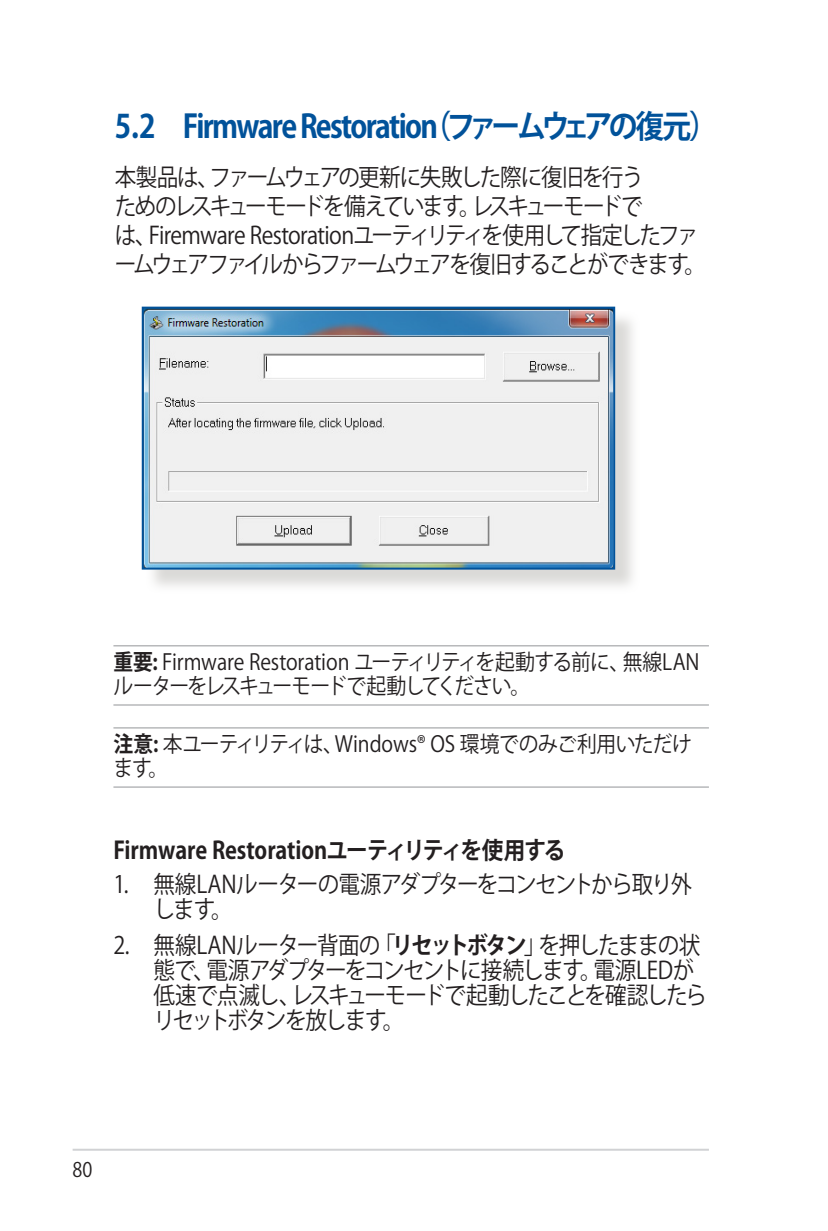
<style>
.page{position:relative;width:828px;height:1231px;background:#fff}
.page>*{position:absolute;margin:0;border:0;box-sizing:border-box;transform-origin:0 0}
.WL_Header_1{font:700 32px "Koz Go Pro";letter-spacing:-.06em;color:#01529a;scale:.9 1}
.WL_Body_Text_-_List{font:24px/25px "Koz Go Pro";letter-spacing:-.075em;color:#231f20;scale:.9 1}
.WL_Body_Text{font:24px/28.8px "Koz Go Pro";letter-spacing:-.08em;color:#231f20;scale:.9 1}
.WL_Body_Text-2{font:700 24px "Koz Go Pro";letter-spacing:-.01em;color:#231f20;scale:.9 1}
.WL_Message{font:22px/24px "Koz Go Pro";letter-spacing:-.02em;color:#231f20;scale:.9 1}
.t1{font:20px "Koz Go Pro";color:#231f20;scale:.9 1}
.s1{font-weight:700}
</style>
<div class="page">
<hr style="left:73px;top:1148px;width:636px;height:2px;background:#d1d2d4">
<div style="left:145px;top:309px;width:495px;height:285px;background:#cfcecb;opacity:.75"></div>
<img style="left:145px;top:309px;width:467px;height:257px">
<div style="left:142px;top:306px;width:473px;height:263px;border:2px solid #01529a"></div>
<hr style="left:113px;top:645px;width:596px;height:1px;background:#939598">
<hr style="left:113px;top:704px;width:596px;height:1px;background:#939598">
<hr style="left:113px;top:727px;width:596px;height:1px;background:#939598">
<hr style="left:113px;top:786px;width:596px;height:1px;background:#939598">
<p class="WL_Header_1" style="left:115px;top:105px;width:672px">5.2 Firmware Restoration（ファームウェアの復元）</p>
<p class="WL_Body_Text" style="left:115px;top:164px;width:658px">本製品は、ファームウェアの更新に失敗した際に復旧を行う<br>ためのレスキューモードを備えています。レスキューモードで<br>は、Firemware Restorationユーティリティを使用して指定したファームウェアファイルからファームウェアを復旧することができます。</p>
<p class="WL_Message" style="left:113px;top:650px;width:652px"><span class="s1">重要:</span> Firmware Restoration ユーティリティを起動する前に、無線LANルーターをレスキューモードで起動してください。</p>
<p class="WL_Message" style="left:113px;top:732px;width:644px"><span class="s1">注意:</span> 本ユーティリティは、Windows® OS 環境でのみご利用いただけます。</p>
<p class="WL_Body_Text-2" style="left:113px;top:835px;width:504px">Firmware Restorationユーティリティを使用する</p>
<p class="WL_Body_Text_-_List" style="left:153px;top:872px;width:600px;text-indent:-40px">1. 無線LANルーターの電源アダプターをコンセントから取り外します。</p>
<p class="WL_Body_Text_-_List" style="left:153px;top:933px;width:616px;text-indent:-40px">2. 無線LANルーター背面の「<span class="s1">リセットボタン</span>」を押したままの状態で、電源アダプターをコンセントに接続します。電源LEDが低速で点滅し、レスキューモードで起動したことを確認したらリセットボタンを放します。</p>
<p class="t1" style="left:73px;top:1156px;width:24px">80</p>
</div>
